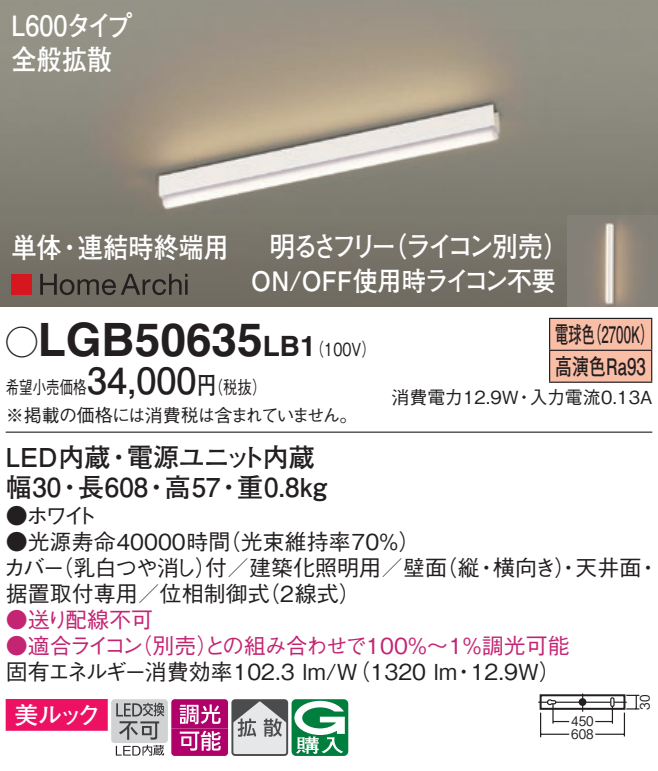
<style>
.page{position:relative;width:658px;height:771px;background:#fff}
.page>*{position:absolute;margin:0;border:0;box-sizing:border-box;transform-origin:0 0}
.t1{font:700 46px "Helvetica LT Std";color:#231f20}
.t2{font:700 36px "Futo Go B101 Pro";color:#231f20}
.t3{font:700 28px/34px "Futo Go B101 Pro";letter-spacing:-.005em;color:#fff;scale:.9 1}
.t4{font:700 28px "Futo Go B101 Pro";letter-spacing:-.005em;color:#fff;scale:.91 1}
.t5{font:700 28px "Helvetica LT Std";color:#231f20}
.t6{font:700 26.8px "Futo Go B101 Pro";letter-spacing:-.005em;color:#fff;scale:.91 1}
.t7{font:700 26px "Futo Go B101 Pro";color:#231f20}
.t8{font:700 26px "Futo Go B101 Pro";letter-spacing:-.05em;color:#231f20}
.t9{font:700 24px "Futo Go B101 Pro";color:#fff}
.t10{font:700 22.8px/32px "Futo Go B101 Pro";color:#231f20;scale:.58 1}
.t11{font:500 22px "Gothic BBB Pro";color:#231f20}
.t12{font:500 22px/26px "Gothic BBB Pro";letter-spacing:-.015em;color:#c42573}
.t13{font:500 22px "Gothic BBB Pro";letter-spacing:-.045em;color:#c42573}
.t14{font:500 18px/28px "Gothic BBB Pro";letter-spacing:-.04em;color:#231f20;scale:.75 1}
.t15{font:500 18px "Gothic BBB Pro";color:#231f20}
.t16{font:500 18px "Gothic BBB Pro";color:#231f20;scale:.8 1}
.t17{font:500 13.2px/13.2px "Gothic BBB Pro";color:#231f20;scale:.9 1}
.s1{font-family:"Ford Classification 1";font-weight:400;font-size:32px}
.s2{font-family:"Futo Go B101 Pro";font-weight:700;font-size:24px}
.s3{font-family:"Helvetica LT Std";font-weight:700;font-size:28px}
</style>
<div class="page">
<img style="left:0;top:0;width:658px;height:306px">
<img style="left:567px;top:215px;width:91px;height:91px">
<div style="left:11px;top:273px;width:21px;height:21px;background:#d7171f"></div>
<svg style="left:40px;top:273px;width:147px;height:22px;background:#5c5750"></svg>
<div style="left:550px;top:319px;width:101px;height:62px;background:#fabda6"></div>
<hr style="left:549px;top:317px;width:103px;height:2px;background:#231f20">
<hr style="left:549px;top:319px;width:1px;height:30px;background:#231f20">
<hr style="left:651px;top:319px;width:1px;height:30px;background:#231f20">
<hr style="left:549px;top:349px;width:103px;height:2px;background:#231f20">
<hr style="left:549px;top:351px;width:1px;height:30px;background:#231f20">
<hr style="left:651px;top:351px;width:1px;height:30px;background:#231f20">
<hr style="left:549px;top:381px;width:103px;height:2px;background:#231f20">
<hr style="left:6px;top:431px;width:646px;height:1px;background:#231f20">
<hr style="left:623px;top:712px;width:2px;height:24px;background:#231f20">
<svg style="left:595px;top:733px;width:29px;height:1px"></svg>
<div style="left:539px;top:694px;width:86px;height:15px;border:2px solid #231f20"></div>
<hr style="left:555px;top:701px;width:55px;height:1px;background:#231f20">
<svg style="left:538px;top:698px;width:31px;height:39px"></svg>
<svg style="left:578px;top:697px;width:8px;height:8px"></svg>
<svg style="left:595px;top:694px;width:44px;height:29px"></svg>
<div style="left:6px;top:699px;width:102px;height:31px;background:#ec1163"></div>
<div style="left:111px;top:698px;width:57px;height:44px;background:#d1d2d4;border-radius:3px"></div>
<svg style="left:116px;top:702px;width:48px;height:53px"></svg>
<svg style="left:171px;top:699px;width:177px;height:56px"></svg>
<p class="t3" style="left:11px;top:5px;width:136px">L600タイプ全般拡散</p>
<p class="t3" style="left:11px;top:227px;width:58px">単体</p>
<p class="t3" style="left:78px;top:227px;width:169px">連結時終端用</p>
<p class="t3" style="left:57px;top:227px;width:30px">・</p>
<p class="t4" style="left:381px;top:224px;width:208px">（ライコン別売(</p>
<p class="t4" style="left:270px;top:224px;width:141px">明るさフリー</p>
<p class="t6" style="left:251px;top:260px;width:336px">ON/OFF使用時ライコン不要</p>
<h1 class="t1" style="left:6px;top:311px;width:258px"><span class="s1">A</span>LGB50635</h1>
<p class="t16" style="left:197px;top:372px;width:88px">（<span class="s2">円</span>税抜(</p>
<p class="t5" style="left:263px;top:329px;width:39px">LB</p>
<p class="t16" style="left:300px;top:334px;width:96px">（<span class="s3">1</span> 100 (V</p>
<h2 class="t2" style="left:87px;top:351px;width:111px">34,000</h2>
<p class="t14" style="left:6px;top:370px;width:471px">希望小売価格<br>※掲載の価格には消費税は含まれていません。</p>
<p class="t7" style="left:6px;top:436px;width:106px">LED内蔵</p>
<p class="t8" style="left:127px;top:436px;width:189px">電源ユニット内蔵</p>
<p class="t7" style="left:106px;top:436px;width:27px">・</p>
<p class="t7" style="left:237px;top:466px;width:91px">重0.8kg</p>
<p class="t7" style="left:6px;top:466px;width:57px">幅30</p>
<p class="t11" style="left:6px;top:497px;width:93px">●ホワイト</p>
<p class="t7" style="left:165px;top:466px;width:57px">高57</p>
<p class="t7" style="left:78px;top:466px;width:72px">長608</p>
<p class="t7" style="left:57px;top:466px;width:27px">・</p>
<p class="t7" style="left:144px;top:466px;width:27px">・</p>
<p class="t7" style="left:216px;top:466px;width:27px">・</p>
<p class="t10" style="left:588px;top:315px;width:115px">（2700 (K</p>
<p class="t10" style="left:555px;top:315px;width:158px">電球色<br>高演色Ra93</p>
<p class="t15" style="left:530px;top:383px;width:124px">入力電流0.13A</p>
<p class="t15" style="left:391px;top:383px;width:129px">消費電力12.9W</p>
<p class="t15" style="left:515px;top:383px;width:19px">・</p>
<p class="t11" style="left:219px;top:523px;width:203px">（光束維持率70％(</p>
<p class="t11" style="left:6px;top:523px;width:226px">●光源寿命40000時間</p>
<p class="t11" style="left:52px;top:549px;width:397px">（乳白つや消し付）／建築化照明用／壁面</p>
<p class="t11" style="left:435px;top:549px;width:45px">（縦</p>
<p class="t11" style="left:493px;top:549px;width:88px">横向き）・</p>
<p class="t11" style="left:575px;top:549px;width:67px">天井面</p>
<p class="t11" style="left:3px;top:549px;width:63px">カバー</p>
<p class="t11" style="left:475px;top:549px;width:23px">・</p>
<p class="t11" style="left:637px;top:549px;width:23px">・</p>
<p class="t11" style="left:258px;top:575px;width:104px">（2線式(</p>
<p class="t11" style="left:6px;top:575px;width:266px">据置取付専用／位相制御式</p>
<p class="t12" style="left:131px;top:603px;width:441px;text-indent:-125px">●送り配線不可<br>（別売との組み合わせで100％～1％調光可能</p>
<p class="t13" style="left:197px;top:627px;width:23px">）</p>
<p class="t13" style="left:6px;top:627px;width:139px">●適合ライコン</p>
<p class="t11" style="left:6px;top:653px;width:453px">固有エネルギー消費効率102.3 lm （W/ 1320 lm</p>
<p class="t11" style="left:470px;top:653px;width:92px">12.9W(</p>
<p class="t11" style="left:453px;top:653px;width:23px">・</p>
<p class="t9" style="left:14px;top:695px;width:88px">美ルック</p>
<p class="t17" style="left:571px;top:712px;width:26px">450<br>608</p>
<p class="t17" style="left:636px;top:709px;width:18px;rotate:-90deg">30</p>
</div>
